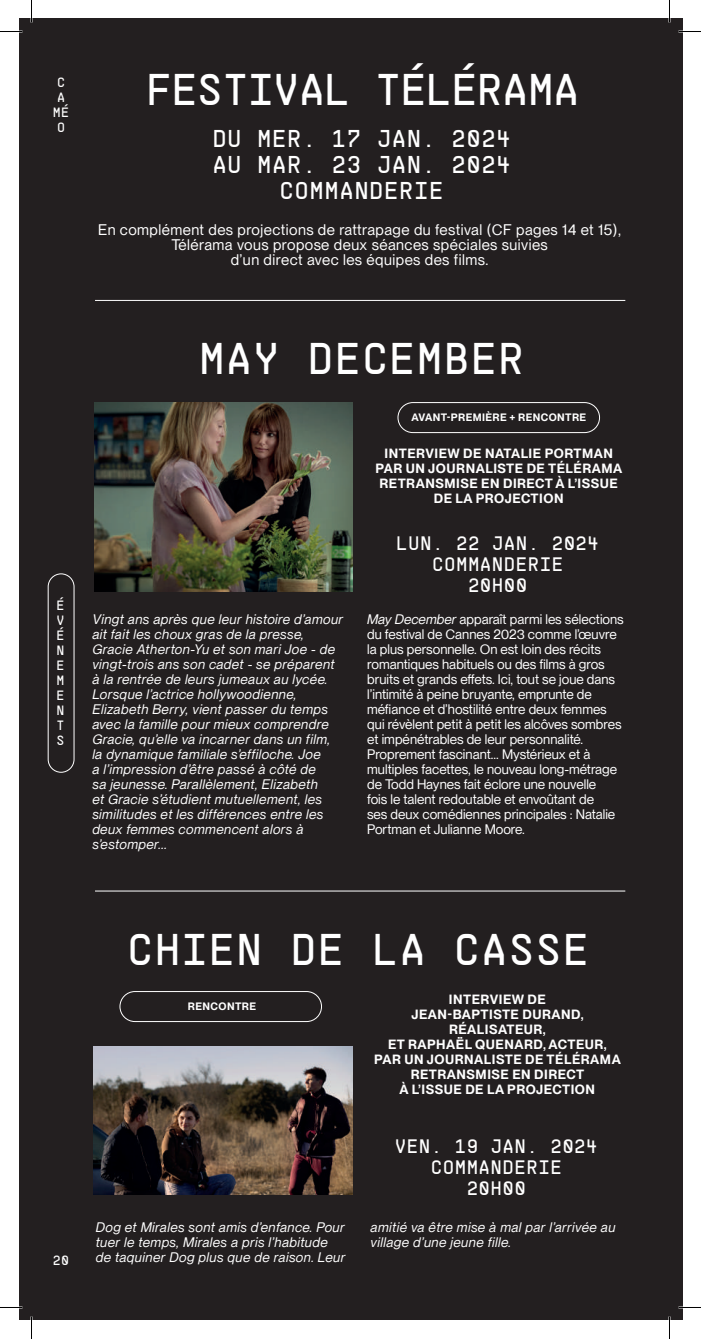
<style>
.page{position:relative;width:701px;height:1339px;background:#fff}
.page>*{position:absolute;margin:0;border:0;box-sizing:border-box;transform-origin:0 0}
.t1{font:44.4px "PP Supply Mono";letter-spacing:.02em;color:#fff}
.t2{font:44.4px "PP Supply Mono";letter-spacing:-.02em;color:#fff}
.t3{font:24.3px/26.2px "PP Supply Mono";letter-spacing:.02em;color:#fff;text-align:center}
.t4{font:19.5px/21px "PP Supply Mono";letter-spacing:.02em;color:#fff;text-align:center}
.t5{font:15px/15px "PP Neue Montreal TT";letter-spacing:.03em;color:#fff;text-align:center}
.t6{font:italic 13.5px/15px "PP Neue Montreal TT";letter-spacing:.03em;color:#fff}
.t7{font:13.5px/15px "PP Neue Montreal TT";color:#fff}
.t8{font:13.5px/15px "PP Supply Mono";color:#fff;text-align:center}
.t9{font:600 13.2px/15px "PP Neue Montreal";letter-spacing:.04em;color:#fff;text-align:center}
.t10{font:600 10.5px "PP Neue Montreal";letter-spacing:.04em;color:#fff}
.s1{font-style:italic}
</style>
<div class="page">
<div style="left:19px;top:19px;width:663px;height:1301px;background:#231f20"></div>
<img style="left:95px;top:402px;width:257px;height:189px">
<div style="left:398px;top:402px;width:202px;height:31px;border:1px solid #fff;border-radius:15px"></div>
<div style="left:48px;top:573px;width:26px;height:199px;border:1px solid #fff;border-radius:13px"></div>
<hr style="left:95px;top:890px;width:530px;height:1px;background:#fff">
<hr style="left:95px;top:300px;width:530px;height:1px;background:#fff">
<div style="left:120px;top:991px;width:202px;height:31px;border:1px solid #fff;border-radius:15px"></div>
<img style="left:94px;top:1046px;width:258px;height:148px">
<hr style="left:0;top:1306px;width:22px;height:2px;background:#fff">
<hr style="left:678px;top:1306px;width:23px;height:2px;background:#fff">
<hr style="left:668px;top:0;width:2px;height:22px;background:#fff">
<hr style="left:668px;top:1316px;width:2px;height:23px;background:#fff">
<svg style="left:0;top:31px;width:22px;height:1px"></svg>
<svg style="left:678px;top:31px;width:23px;height:1px"></svg>
<svg style="left:0;top:1307px;width:22px;height:1px"></svg>
<svg style="left:678px;top:1307px;width:23px;height:1px"></svg>
<svg style="left:31px;top:0;width:1px;height:22px"></svg>
<svg style="left:31px;top:1316px;width:1px;height:23px"></svg>
<svg style="left:669px;top:0;width:1px;height:22px"></svg>
<svg style="left:669px;top:1316px;width:1px;height:23px"></svg>
<p class="t8" style="left:53px;top:75px;width:18px">C<br>A<br>MÉ<br>O</p>
<h1 class="t2" style="left:146px;top:59px;width:435px">FESTIVAL TÉLÉRAMA</h1>
<h2 class="t3" style="left:212px;top:125px;width:300px">DU MER. 17 JAN. 2024<br>AU MAR. 23 JAN. 2024<br>COMMANDERIE</h2>
<p class="t5" style="left:98px;top:222px;width:524px">En complément des projections de rattrapage du festival (CF pages 14 et 15),<br>Télérama vous propose deux séances spéciales suivies<br>d’un direct avec les équipes des films.</p>
<p class="t8" style="left:57px;top:598px;width:10px;text-align:justify">É V É N E M E N T S</p>
<h1 class="t1" style="left:199px;top:328px;width:327px">MAY DECEMBER</h1>
<p class="t10" style="left:411px;top:411px;width:176px">AVANT-PREMIÈRE + RENCONTRE</p>
<p class="t9" style="left:376px;top:445px;width:248px">INTERVIEW DE NATALIE PORTMAN<br>PAR UN JOURNALISTE DE TÉLÉRAMA<br>RETRANSMISE EN DIRECT À L’ISSUE<br>DE LA PROJECTION</p>
<h3 class="t4" style="left:396px;top:532px;width:204px">LUN. 22 JAN. 2024<br>COMMANDERIE<br>20H00</h3>
<p class="t6" style="left:92px;top:612px;width:252px">Vingt ans après que leur histoire d’amour ait fait les choux gras de la presse, Gracie Atherton-Yu et son mari Joe - de vingt-trois ans son cadet - se préparent à la rentrée de leurs jumeaux au lycée.<br>Lorsque l’actrice hollywoodienne, Elizabeth Berry, vient passer du temps avec la famille pour mieux comprendre Gracie, qu’elle va incarner dans un film, la dynamique familiale s’effiloche. Joe<br>a l’impression d’être passé à côté de<br>sa jeunesse. Parallèlement, Elizabeth<br>et Gracie s’étudient mutuellement, les similitudes et les différences entre les deux femmes commencent alors à s’estomper...</p>
<p class="t7" style="left:367px;top:612px;width:258px"><span class="s1">May December</span> apparaît parmi les sélections du festival de Cannes 2023 comme l’œuvre la plus personnelle. On est loin des récits romantiques habituels ou des films à gros bruits et grands effets. Ici, tout se joue dans l’intimité à peine bruyante, emprunte de méfiance et d’hostilité entre deux femmes qui révèlent petit à petit les alcôves sombres et impénétrables de leur personnalité.<br>Proprement fascinant... Mystérieux et à multiples facettes, le nouveau long-métrage de Todd Haynes fait éclore une nouvelle<br>fois le talent redoutable et envoûtant de<br>ses deux comédiennes principales : Natalie Portman et Julianne Moore.</p>
<p class="t8" style="left:53px;top:1252px;width:18px">20</p>
<h1 class="t1" style="left:127px;top:919px;width:463px">CHIEN DE LA CASSE</h1>
<p class="t10" style="left:188px;top:1000px;width:70px">RENCONTRE</p>
<p class="t9" style="left:374px;top:992px;width:248px">INTERVIEW DE<br>JEAN-BAPTISTE DURAND,<br>RÉALISATEUR,<br>ET RAPHAËL QUENARD, ACTEUR,<br>PAR UN JOURNALISTE DE TÉLÉRAMA<br>RETRANSMISE EN DIRECT<br>À L’ISSUE DE LA PROJECTION</p>
<h3 class="t4" style="left:395px;top:1135px;width:204px">VEN. 19 JAN. 2024<br>COMMANDERIE<br>20H00</h3>
<p class="t6" style="left:96px;top:1219px;width:251px">Dog et Mirales sont amis d’enfance. Pour tuer le temps, Mirales a pris l’habitude de taquiner Dog plus que de raison. Leur</p>
<p class="t6" style="left:370px;top:1219px;width:246px">amitié va être mise à mal par l’arrivée au village d’une jeune fille.</p>
</div>
